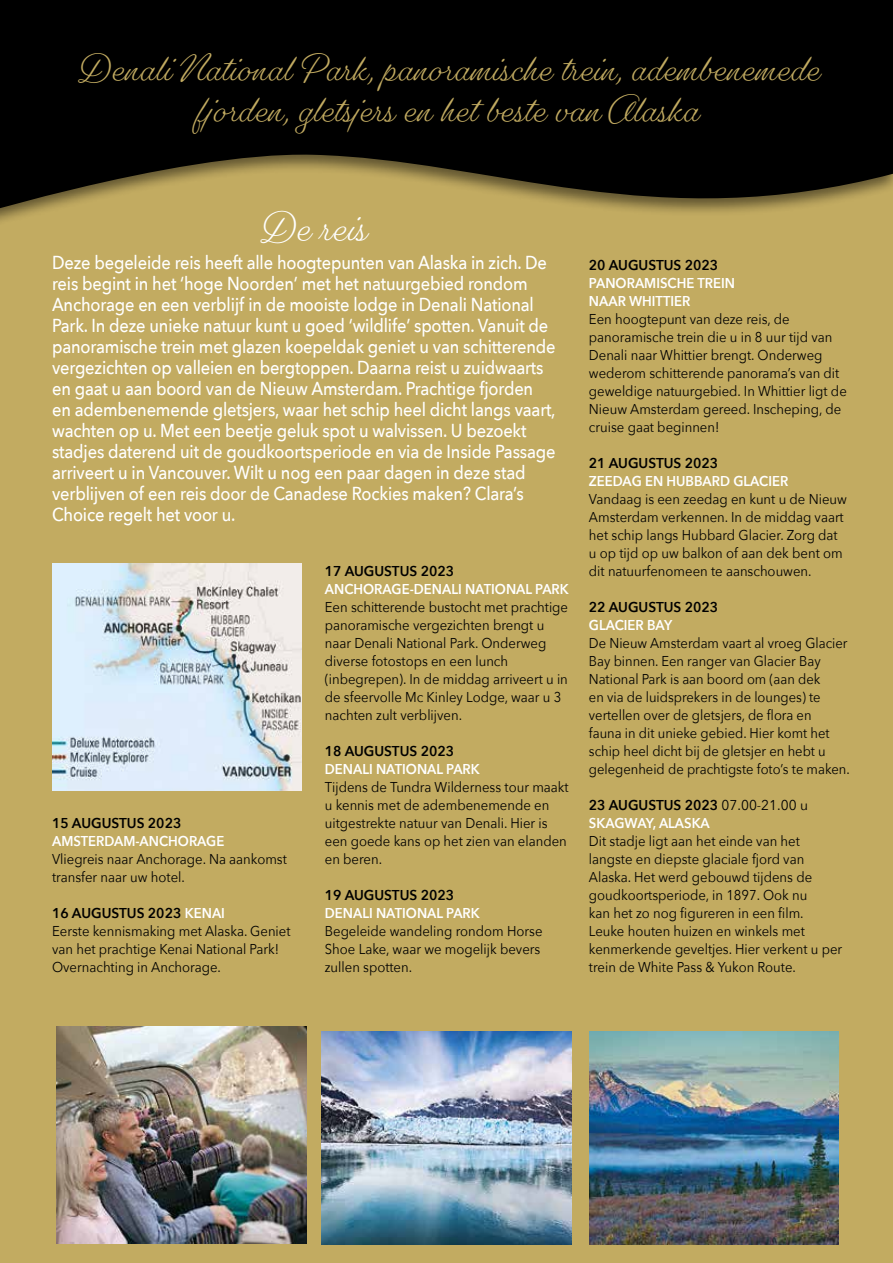
<style>
.page{position:relative;width:893px;height:1263px;background:#c2ab61}
.page>*{position:absolute;margin:0;border:0;box-sizing:border-box;transform-origin:0 0}
.t1{font:500 39px "Gautreaux";letter-spacing:.01em;color:#fff;scale:.88 1}
.t2{font:500 36px/40.5px "Gautreaux";letter-spacing:.01em;color:#c2ab61;text-align:center;scale:.88 1}
.t3{font:500 18.75px/21px "Avenir Next";letter-spacing:-.01em;color:#fff;scale:.88 1}
.t4{font:14.25px/18px "Avenir Next";color:#000;scale:.92 1}
.t5{font:14.25px/18px "Avenir Next";color:#000;scale:.91 1}
.t6{font:600 14.25px/18px "Avenir Next";color:#fff;scale:.92 1}
.t7{font:600 14.25px/18px "Avenir Next";color:#000;scale:.96 1}
.s1{font-weight:600}
.s2{font-weight:600;color:#fff}
.s3{font-weight:400}
.s4{color:#fff}
</style>
<div class="page">
<svg style="left:0;top:0;width:893px;height:221px;background:#211d10"></svg>
<img style="left:56px;top:1026px;width:251px;height:218px">
<img style="left:322px;top:1031px;width:249px;height:213px">
<img style="left:589px;top:1031px;width:250px;height:213px">
<img style="left:52px;top:564px;width:250px;height:226px">
<h2 class="t2" style="left:74px;top:47px;width:848px">Denali National Park, panoramische trein, adembenemede fjorden, gletsjers en het beste van Alaska</h2>
<h1 class="t1" style="left:256px;top:204px;width:126px">De reis</h1>
<p class="t3" style="left:52px;top:251px;width:574px">Deze begeleide reis heeft alle hoogtepunten van Alaska in zich. De reis begint in het ‘hoge Noorden’ met het natuurgebied rondom Anchorage en een verblijf in de mooiste lodge in Denali National Park. In deze unieke natuur kunt u goed ‘wildlife’ spotten. Vanuit de panoramische trein met glazen koepeldak geniet u van schitterende vergezichten op valleien en bergtoppen. Daarna reist u zuidwaarts en gaat u aan boord van de Nieuw Amsterdam. Prachtige fjorden en adembenemende gletsjers, waar het schip heel dicht langs vaart, wachten op u. Met een beetje geluk spot u walvissen. U bezoekt stadjes daterend uit de goudkoortsperiode en via de Inside Passage arriveert u in Vancouver. Wilt u nog een paar dagen in deze stad verblijven of een reis door de Canadese Rockies maken? Clara’s Choice regelt het voor u.</p>
<p class="t7" style="left:52px;top:814px;width:136px">15 AUGUSTUS 2023</p>
<p class="t6" style="left:52px;top:832px;width:189px">AMSTERDAM-ANCHORAGE</p>
<p class="t4" style="left:52px;top:849px;width:257px">Vliegreis naar Anchorage. Na aankomst transfer naar uw hotel.</p>
<p class="t4" style="left:52px;top:903px;width:261px"><span class="s1">16 AUGUSTUS 2023</span> <span class="s2">KENAI<br></span>Eerste kennismaking met Alaska. Geniet van het prachtige Kenai National Park!<br>Overnachting in Anchorage.</p>
<p class="t7" style="left:325px;top:562px;width:136px">17 AUGUSTUS 2023</p>
<p class="t6" style="left:325px;top:580px;width:267px">ANCHORAGE-DENALI NATIONAL PARK</p>
<p class="t4" style="left:325px;top:597px;width:266px">Een schitterende bustocht met prachtige panoramische vergezichten brengt u naar Denali National Park. Onderweg diverse fotostops en een lunch (inbegrepen). In de middag arriveert u in de sfeervolle Mc Kinley Lodge, waar u 3 nachten zult verblijven.</p>
<p class="t7" style="left:325px;top:742px;width:136px">18 AUGUSTUS 2023</p>
<p class="t6" style="left:325px;top:760px;width:170px">DENALI NATIONAL PARK</p>
<p class="t4" style="left:325px;top:777px;width:267px">Tijdens de Tundra Wilderness tour maakt u kennis met de adembenemende en uitgestrekte natuur van Denali. Hier is een goede kans op het zien van elanden en beren.</p>
<p class="t7" style="left:325px;top:886px;width:136px">19 AUGUSTUS 2023</p>
<p class="t6" style="left:325px;top:904px;width:170px">DENALI NATIONAL PARK</p>
<p class="t4" style="left:325px;top:921px;width:238px">Begeleide wandeling rondom Horse<br>Shoe Lake, waar we mogelijk bevers zullen spotten.</p>
<p class="t7" style="left:589px;top:256px;width:136px">20 AUGUSTUS 2023</p>
<p class="t6" style="left:589px;top:274px;width:160px">PANORAMISCHE TREIN<br>NAAR WHITTIER</p>
<p class="t4" style="left:589px;top:309px;width:282px">Een hoogtepunt van deze reis, de panoramische trein die u in 8 uur tijd van Denali naar Whittier brengt. Onderweg wederom schitterende panorama’s van dit geweldige natuurgebied. In Whittier ligt de Nieuw Amsterdam gereed. Inscheping, de cruise gaat beginnen!</p>
<p class="t7" style="left:589px;top:454px;width:136px">21 AUGUSTUS 2023</p>
<p class="t6" style="left:589px;top:472px;width:218px">ZEEDAG EN HUBBARD GLACIER</p>
<p class="t4" style="left:589px;top:489px;width:282px">Vandaag is een zeedag en kunt u de Nieuw Amsterdam verkennen. In de middag vaart het schip langs Hubbard Glacier. Zorg dat u op tijd op uw balkon of aan dek bent om dit natuurfenomeen te aanschouwen.</p>
<p class="t7" style="left:589px;top:598px;width:136px">22 AUGUSTUS 2023</p>
<p class="t6" style="left:589px;top:616px;width:92px">GLACIER BAY</p>
<p class="t5" style="left:589px;top:633px;width:288px">De Nieuw Amsterdam vaart al vroeg Glacier Bay binnen. Een ranger van Glacier Bay National Park is aan boord om (aan dek<br>en via de luidsprekers in de lounges) te vertellen over de gletsjers, de flora en<br>fauna in dit unieke gebied. Hier komt het schip heel dicht bij de gletsjer en hebt u gelegenheid de prachtigste foto’s te maken.</p>
<p class="t7" style="left:589px;top:796px;width:230px">23 AUGUSTUS 2023 <span class="s3">07.00-21.00 u<br></span><span class="s4">SKAGWAY, ALASKA</span></p>
<p class="t4" style="left:589px;top:831px;width:277px">Dit stadje ligt aan het einde van het langste en diepste glaciale fjord van Alaska. Het werd gebouwd tijdens de goudkoortsperiode, in 1897. Ook nu<br>kan het zo nog figureren in een film.<br>Leuke houten huizen en winkels met kenmerkende geveltjes. Hier verkent u per trein de White Pass &amp; Yukon Route.</p>
</div>
